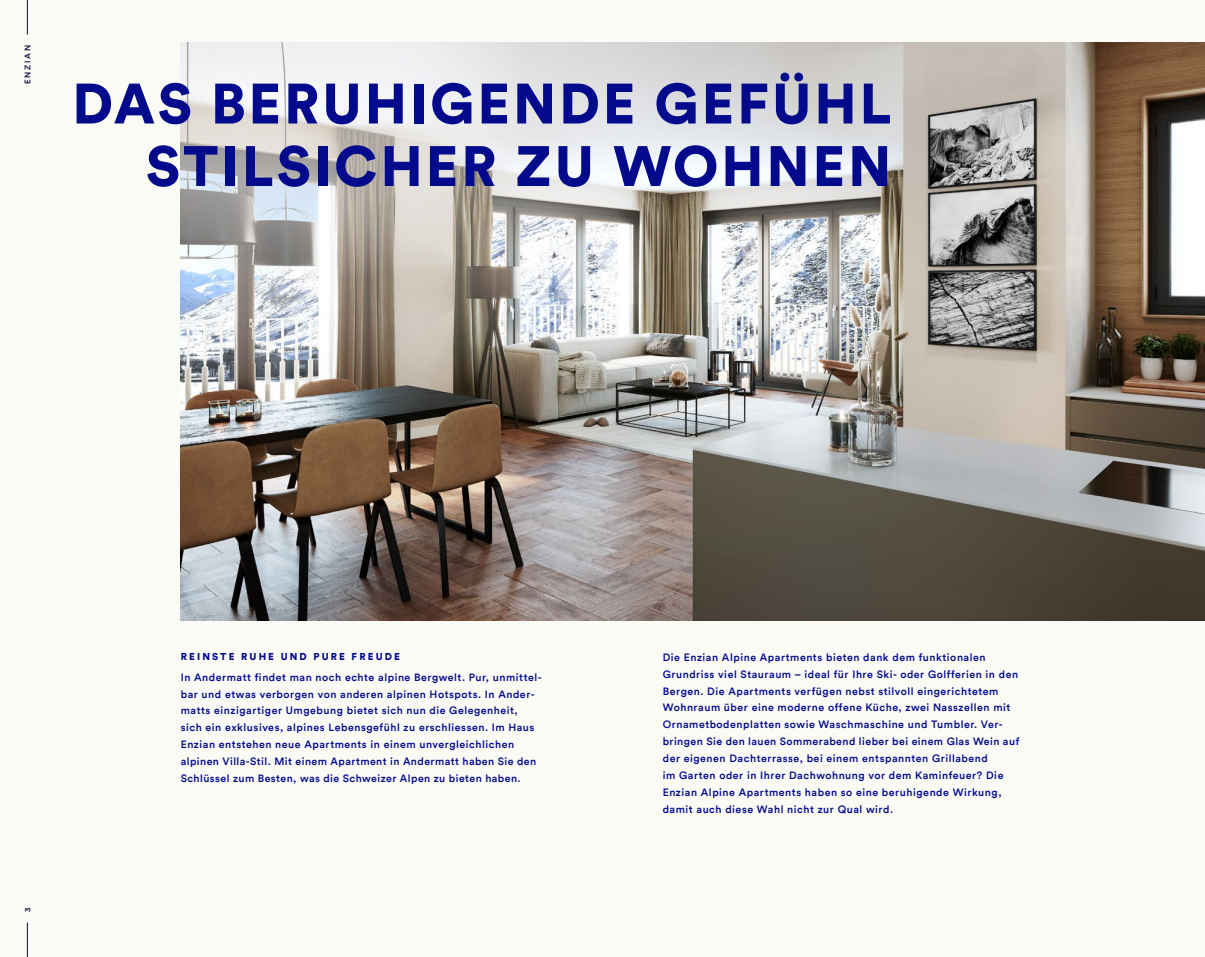
<style>
.page{position:relative;width:1205px;height:957px;background:#fbfbf6}
.page>*{position:absolute;margin:0;border:0;box-sizing:border-box;transform-origin:0 0}
.t1{font:900 56.25px/62.5px "Circular";letter-spacing:.05em;color:#030a8c;text-align:right}
.t2{font:500 10.62px/16.9px "Circular";letter-spacing:.05em;color:#030a8c}
.t3{font:900 10px "Circular";letter-spacing:.21em;color:#030a8c}
.t4{font:500 8.12px "Circular";letter-spacing:.21em;color:#0e0d40}
</style>
<div class="page">
<img style="left:181px;top:43px;width:1024px;height:577px">
<svg style="left:181px;top:43px;width:525px;height:370px"></svg>
<hr style="left:27px;top:0;width:1px;height:35px;background:#0e0d40">
<hr style="left:27px;top:922px;width:1px;height:35px;background:#0e0d40">
<p class="t4" style="left:22px;top:84px;width:40px;rotate:-90deg">ENZIAN</p>
<h1 class="t1" style="left:72px;top:70px;width:820px">DAS BERUHIGENDE GEFÜHL<br>STILSICHER ZU WOHNEN</h1>
<p class="t4" style="left:22px;top:912px;width:6px;rotate:-90deg">3</p>
<p class="t3" style="left:181px;top:650px;width:221px">REINSTE RUHE UND PURE FREUDE</p>
<p class="t2" style="left:181px;top:668px;width:362px">In Andermatt findet man noch echte alpine Bergwelt. Pur, unmittel&shy;bar und etwas verborgen von anderen alpinen Hotspots. In Ander&shy;matts einzigartiger Umgebung bietet sich nun die Gelegenheit,<br>sich ein exklusives, alpines Lebensgefühl zu erschliessen. Im Haus Enzian entstehen neue Apartments in einem unvergleichlichen alpinen Villa-Stil. Mit einem Apartment in Andermatt haben Sie den Schlüssel zum Besten, was die Schweizer Alpen zu bieten haben.</p>
<p class="t2" style="left:663px;top:648px;width:358px">Die Enzian Alpine Apartments bieten dank dem funktionalen Grundriss viel Stauraum – ideal für Ihre Ski- oder Golfferien in den Bergen. Die Apartments verfügen nebst stilvoll eingerichtetem Wohnraum über eine moderne offene Küche, zwei Nasszellen mit Ornametbodenplatten sowie Waschmaschine und Tumbler. Ver&shy;bringen Sie den lauen Sommerabend lieber bei einem Glas Wein auf der eigenen Dachterrasse, bei einem entspannten Grillabend<br>im Garten oder in Ihrer Dachwohnung vor dem Kaminfeuer? Die Enzian Alpine Apartments haben so eine beruhigende Wirkung, damit auch diese Wahl nicht zur Qual wird.</p>
</div>
